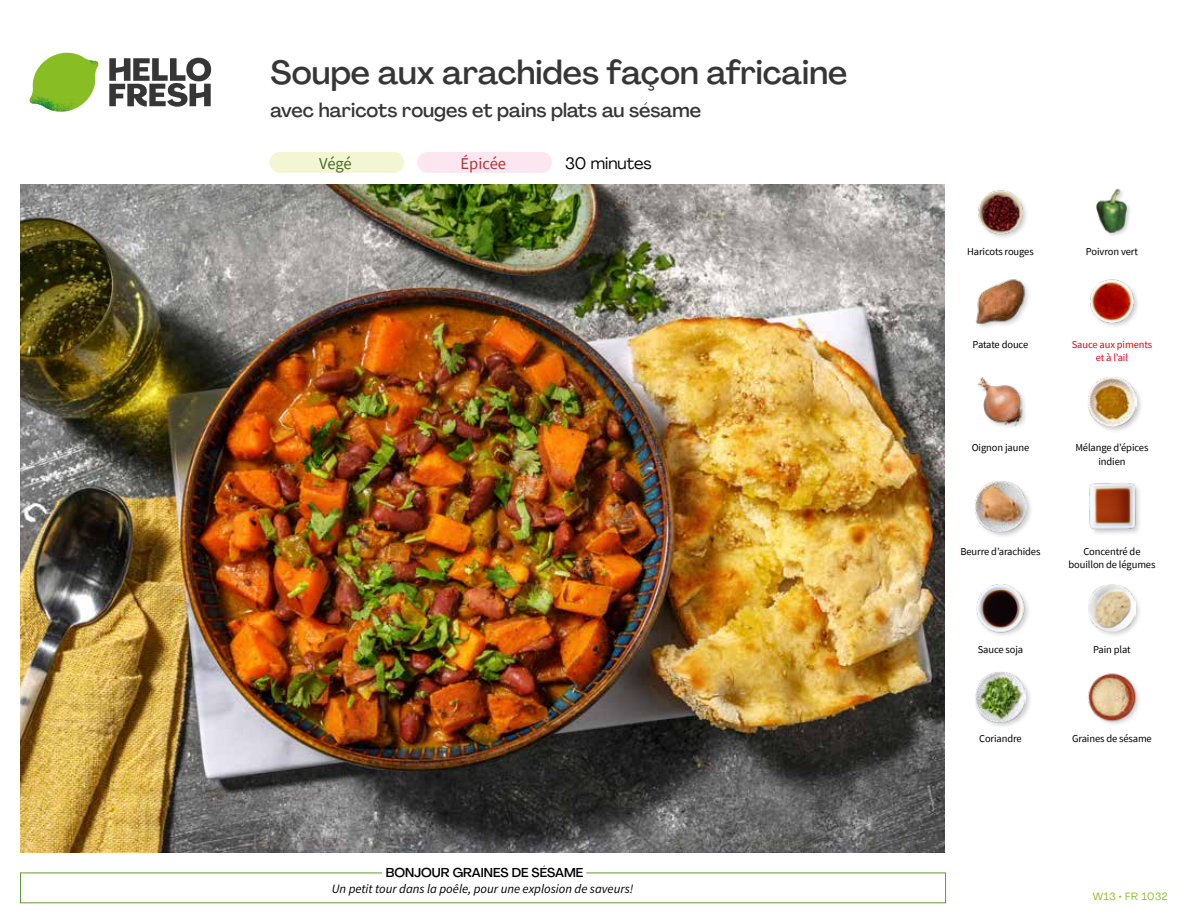
<style>
.page{position:relative;width:1188px;height:918px;background:#fff}
.page>*{position:absolute;margin:0;border:0;box-sizing:border-box;transform-origin:0 0}
.t1{font:500 33px "Agrandir";color:#373636}
.t2{font:500 19.5px "Agrandir";color:#373636}
.t3{font:16.5px "Agrandir";color:#000}
.t4{font:16.5px "Source Sans Pro";color:#b53138}
.t5{font:16.5px "Source Sans Pro";color:#4a6c2a}
.t6{font:italic 12.75px "Source Sans Pro";color:#000}
.t7{font:500 12.75px "Agrandir";color:#000}
.t8{font:10.5px/13.5px "Source Sans Pro";letter-spacing:-.01em;color:#000;text-align:center}
.t9{font:10.5px/13.5px "Source Sans Pro";letter-spacing:-.01em;color:#e30613;text-align:center}
.t10{font:10.5px "Agrandir";letter-spacing:.05em;color:#89bd24}
</style>
<div class="page">
<svg style="left:109px;top:57px;width:102px;height:50px"></svg>
<svg style="left:34px;top:53px;width:62px;height:40px"></svg>
<img style="left:67px;top:53px;width:32px;height:26px">
<img style="left:33px;top:75px;width:59px;height:11px">
<img style="left:29px;top:79px;width:61px;height:33px">
<img style="left:65px;top:86px;width:27px;height:25px">
<img style="left:21px;top:184px;width:924px;height:668px">
<div style="left:417px;top:152px;width:135px;height:21px;background:#fce7f0;border-radius:10px"></div>
<div style="left:270px;top:152px;width:134px;height:21px;background:#f3f5d3;border-radius:10px"></div>
<img style="left:1088px;top:673px;width:51px;height:51px">
<div style="left:973px;top:671px;width:60px;height:58px;background:#000;opacity:.2"></div>
<img style="left:975px;top:671px;width:51px;height:51px">
<div style="left:1087px;top:584px;width:55px;height:55px;background:#000;opacity:.2"></div>
<img style="left:1089px;top:585px;width:46px;height:46px">
<img style="left:976px;top:584px;width:53px;height:51px">
<img style="left:1089px;top:482px;width:51px;height:52px">
<div style="left:974px;top:480px;width:59px;height:59px;background:#000;opacity:.2"></div>
<img style="left:975px;top:481px;width:51px;height:51px">
<div style="left:1086px;top:376px;width:58px;height:57px;background:#000;opacity:.2"></div>
<img style="left:1087px;top:377px;width:50px;height:49px">
<img style="left:977px;top:377px;width:48px;height:50px">
<img style="left:1090px;top:279px;width:48px;height:47px">
<img style="left:975px;top:279px;width:54px;height:48px">
<img style="left:1096px;top:188px;width:34px;height:48px">
<img style="left:978px;top:190px;width:49px;height:48px">
<h1 class="t1" style="left:271px;top:52px;width:578px">Soupe aux arachides façon africaine</h1>
<h2 class="t2" style="left:271px;top:98px;width:432px">avec haricots rouges et pains plats au sésame</h2>
<h3 class="t3" style="left:565px;top:153px;width:88px">30 minutes</h3>
<h3 class="t4" style="left:461px;top:153px;width:47px">Épicée</h3>
<h3 class="t5" style="left:319px;top:153px;width:34px">Végé</h3>
<p class="t7" style="left:386px;top:864px;width:199px">BONJOUR GRAINES DE SÉSAME</p>
<p class="t6" style="left:332px;top:881px;width:303px">Un petit tour dans la poêle, pour une explosion de saveurs!</p>
<p class="t8" style="left:967px;top:245px;width:68px">Haricots rouges</p>
<p class="t8" style="left:1086px;top:245px;width:54px">Poivron vert</p>
<p class="t8" style="left:973px;top:338px;width:57px">Patate douce</p>
<p class="t9" style="left:1072px;top:338px;width:82px">Sauce aux piments et à l’ail</p>
<p class="t8" style="left:972px;top:441px;width:59px">Oignon jaune</p>
<p class="t8" style="left:1075px;top:441px;width:75px">Mélange d’épices indien</p>
<p class="t8" style="left:960px;top:545px;width:82px">Beurre d’arachides</p>
<p class="t8" style="left:1068px;top:545px;width:88px">Concentré de bouillon de légumes</p>
<p class="t8" style="left:978px;top:643px;width:47px">Sauce soja</p>
<p class="t8" style="left:1093px;top:643px;width:39px">Pain plat</p>
<p class="t8" style="left:979px;top:732px;width:44px">Coriandre</p>
<p class="t8" style="left:1072px;top:732px;width:81px">Graines de sésame</p>
<p class="t10" style="left:1093px;top:890px;width:76px">W13 • FR 1032</p>
</div>
